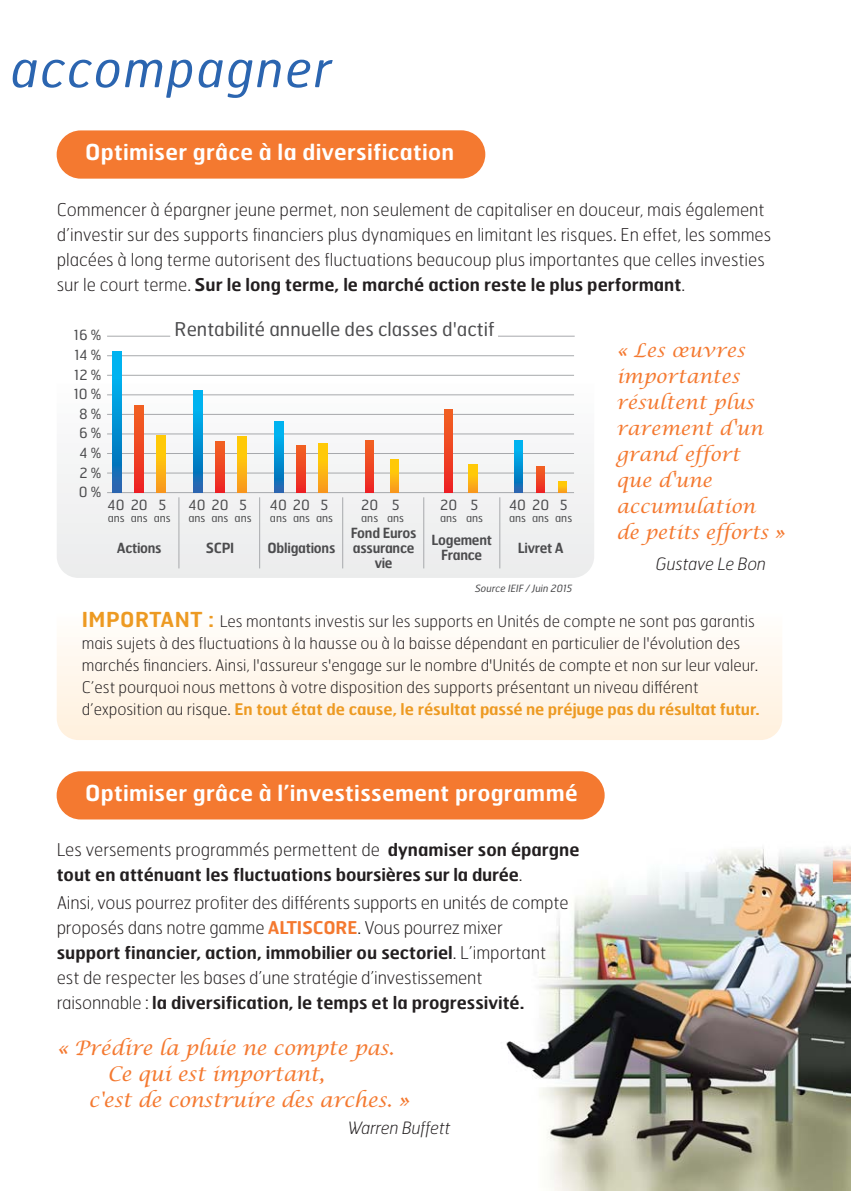
<style>
.page{position:relative;width:851px;height:1191px;background:#fff}
.page>*{position:absolute;margin:0;border:0;box-sizing:border-box;transform-origin:0 0}
.t1{font:italic 50px "Hermes FB";letter-spacing:.04em;color:#2b65b0}
.t2{font:600 22px "Hermes FB";letter-spacing:.015em;color:#fff}
.t3{font:italic 20px "Lucida Calligraphy";letter-spacing:-.015em;color:#f47930}
.t4{font:italic 19px/26px "Lucida Calligraphy";color:#f47930}
.t5{font:19px "Hermes FB";color:#4c4c4e}
.t6{font:100 17.6px/25px "Hermes FB";color:#231f20}
.t7{font:600 17.6px/25px "Hermes FB";color:#231f20}
.t8{font:italic 100 17px "Hermes FB";letter-spacing:-.01em;color:#231f20}
.t9{font:100 16px/22px "Hermes FB";color:#231f20}
.t10{font:600 14px/15px "Hermes FB";letter-spacing:-.02em;color:#4c4c4e;text-align:center;scale:.95 1}
.t11{font:14px/19.6px "Hermes FB";color:#4c4c4e;text-align:center}
.t12{font:11px "Hermes FB";color:#4c4c4e}
.t13{font:italic 10px "Hermes FB";color:#4c4c4e}
.s1{font-weight:600}
.s2{font-weight:600;font-size:20.6px;color:#ed9a22}
.s3{font-weight:600;color:#ed9a22}
.s4{font-weight:100}
.s5{font-weight:600;color:#f47930}
</style>
<div class="page">
<img style="left:845px;top:847px;width:5px;height:344px">
<img style="left:462px;top:773px;width:371px;height:418px">
<img style="left:833px;top:847px;width:12px;height:344px">
<div style="left:57px;top:556px;width:537px;height:22px;background:#eceded"></div>
<div style="left:57px;top:771px;width:547px;height:48px;background:#f47930;border-radius:24px"></div>
<div style="left:57px;top:130px;width:428px;height:49px;background:#f47930;border-radius:24px"></div>
<hr style="left:107px;top:336px;width:63px;height:1px;background:#a7a9ac">
<hr style="left:107px;top:355px;width:467px;height:1px;background:#a7a9ac">
<hr style="left:107px;top:375px;width:467px;height:1px;background:#a7a9ac">
<hr style="left:107px;top:394px;width:467px;height:1px;background:#a7a9ac">
<hr style="left:107px;top:414px;width:467px;height:1px;background:#a7a9ac">
<hr style="left:107px;top:433px;width:467px;height:1px;background:#a7a9ac">
<hr style="left:107px;top:453px;width:467px;height:1px;background:#a7a9ac">
<hr style="left:107px;top:473px;width:467px;height:1px;background:#a7a9ac">
<hr style="left:107px;top:492px;width:467px;height:1px;background:#a7a9ac">
<hr style="left:498px;top:336px;width:76px;height:1px;background:#a7a9ac">
<svg style="left:113px;top:351px;width:8px;height:142px"></svg>
<svg style="left:135px;top:405px;width:8px;height:88px"></svg>
<svg style="left:157px;top:435px;width:8px;height:58px"></svg>
<hr style="left:178px;top:497px;width:1px;height:71px;background:#a7a9ac">
<svg style="left:193px;top:390px;width:9px;height:103px"></svg>
<svg style="left:215px;top:441px;width:9px;height:52px"></svg>
<svg style="left:237px;top:437px;width:9px;height:56px"></svg>
<hr style="left:259px;top:497px;width:1px;height:71px;background:#a7a9ac">
<svg style="left:275px;top:422px;width:9px;height:71px"></svg>
<svg style="left:297px;top:445px;width:9px;height:48px"></svg>
<svg style="left:319px;top:443px;width:9px;height:50px"></svg>
<hr style="left:342px;top:497px;width:1px;height:71px;background:#a7a9ac">
<svg style="left:365px;top:441px;width:9px;height:52px"></svg>
<svg style="left:390px;top:460px;width:9px;height:33px"></svg>
<hr style="left:423px;top:497px;width:1px;height:71px;background:#a7a9ac">
<svg style="left:444px;top:409px;width:9px;height:84px"></svg>
<svg style="left:469px;top:465px;width:8px;height:28px"></svg>
<hr style="left:499px;top:497px;width:1px;height:71px;background:#a7a9ac">
<svg style="left:514px;top:440px;width:9px;height:53px"></svg>
<svg style="left:536px;top:466px;width:9px;height:27px"></svg>
<svg style="left:558px;top:481px;width:9px;height:12px"></svg>
<h1 class="t1" style="left:11px;top:50px;width:323px">accompagner</h1>
<p class="t2" style="left:85px;top:143px;width:371px">Optimiser grâce à la diversification</p>
<p class="t6" style="left:57px;top:199px;width:716px">Commencer à épargner jeune permet, non seulement de capitaliser en douceur, mais également d’investir sur des supports financiers plus dynamiques en limitant les risques. En effet, les sommes placées à long terme autorisent des fluctuations beaucoup plus importantes que celles investies sur le court terme. <span class="s1">Sur le long terme, le marché action reste le plus performant</span>.</p>
<p class="t5" style="left:174px;top:319px;width:321px">Rentabilité annuelle des classes d'actif</p>
<p class="t11" style="left:74px;top:326px;width:29px">16 %<br>14 %<br>12 %<br>10 %<br>8 %<br>6 %<br>4 %<br>2 %<br>0 %</p>
<p class="t11" style="left:108px;top:495px;width:42px">40 20</p>
<p class="t12" style="left:108px;top:512px;width:19px">ans</p>
<p class="t12" style="left:131px;top:512px;width:19px">ans</p>
<p class="t11" style="left:188px;top:495px;width:42px">40 20</p>
<p class="t12" style="left:188px;top:512px;width:19px">ans</p>
<p class="t12" style="left:211px;top:512px;width:19px">ans</p>
<p class="t11" style="left:270px;top:495px;width:42px">40 20</p>
<p class="t12" style="left:270px;top:512px;width:19px">ans</p>
<p class="t12" style="left:293px;top:512px;width:19px">ans</p>
<p class="t11" style="left:361px;top:495px;width:19px">20</p>
<p class="t12" style="left:361px;top:512px;width:19px">ans</p>
<p class="t11" style="left:440px;top:495px;width:19px">20</p>
<p class="t12" style="left:440px;top:512px;width:19px">ans</p>
<p class="t11" style="left:158px;top:495px;width:9px">5</p>
<p class="t12" style="left:154px;top:512px;width:19px">ans</p>
<p class="t10" style="left:117px;top:541px;width:49px">Actions</p>
<p class="t11" style="left:239px;top:495px;width:9px">5</p>
<p class="t12" style="left:234px;top:512px;width:19px">ans</p>
<p class="t11" style="left:320px;top:495px;width:9px">5</p>
<p class="t12" style="left:316px;top:512px;width:19px">ans</p>
<p class="t10" style="left:267px;top:541px;width:73px">Obligations</p>
<p class="t11" style="left:391px;top:495px;width:9px">5</p>
<p class="t12" style="left:387px;top:512px;width:19px">ans</p>
<p class="t10" style="left:351px;top:526px;width:70px">Fond Euros assurance vie</p>
<p class="t11" style="left:470px;top:495px;width:9px">5</p>
<p class="t12" style="left:466px;top:512px;width:19px">ans</p>
<p class="t10" style="left:431px;top:533px;width:65px">Logement<br>France</p>
<p class="t10" style="left:206px;top:541px;width:32px">SCPI</p>
<p class="t11" style="left:509px;top:495px;width:42px">40 20</p>
<p class="t12" style="left:509px;top:512px;width:19px">ans</p>
<p class="t12" style="left:532px;top:512px;width:19px">ans</p>
<p class="t11" style="left:559px;top:495px;width:9px">5</p>
<p class="t12" style="left:555px;top:512px;width:19px">ans</p>
<p class="t10" style="left:517px;top:541px;width:50px">Livret A</p>
<p class="t13" style="left:475px;top:582px;width:99px">Source IEIF / Juin 2015</p>
<p class="t4" style="left:616px;top:338px;width:170px">« Les œuvres importantes résultent plus rarement d'un grand effort<br>que d'une accumulation<br>de petits efforts »</p>
<p class="t8" style="left:656px;top:557px;width:112px">Gustave Le Bon</p>
<p class="t9" style="left:82px;top:611px;width:679px"><span class="s2">IMPORTANT :</span> Les montants investis sur les supports en Unités de compte ne sont pas garantis mais sujets à des fluctuations à la hausse ou à la baisse dépendant en particulier de l'évolution des marchés financiers. Ainsi, l'assureur s'engage sur le nombre d'Unités de compte et non sur leur valeur.<br>C’est pourquoi nous mettons à votre disposition des supports présentant un niveau différent d’exposition au risque. <span class="s3">En tout état de cause, le résultat passé ne préjuge pas du résultat futur.</span></p>
<p class="t2" style="left:85px;top:784px;width:494px">Optimiser grâce à l’investissement programmé</p>
<p class="t7" style="left:57px;top:838px;width:524px"><span class="s4">Les versements programmés permettent de</span> dynamiser son épargne tout en atténuant les fluctuations boursières sur la durée<span class="s4">.</span></p>
<p class="t6" style="left:57px;top:891px;width:513px">Ainsi, vous pourrez profiter des différents supports en unités de compte proposés dans notre gamme <span class="s5">ALTISCORE</span>. Vous pourrez mixer <span class="s1">support financier, action, immobilier ou sectoriel</span>. L’important est de respecter les bases d’une stratégie d’investissement raisonnable : <span class="s1">la diversification, le temps et la progressivité.</span></p>
<p class="t3" style="left:57px;top:1037px;width:339px">« Prédire la pluie ne compte pas.</p>
<p class="t3" style="left:107px;top:1063px;width:218px">Ce qui est important,</p>
<p class="t3" style="left:88px;top:1089px;width:323px">c'est de construire des arches. »</p>
<p class="t8" style="left:348px;top:1121px;width:104px">Warren Buffett</p>
</div>
